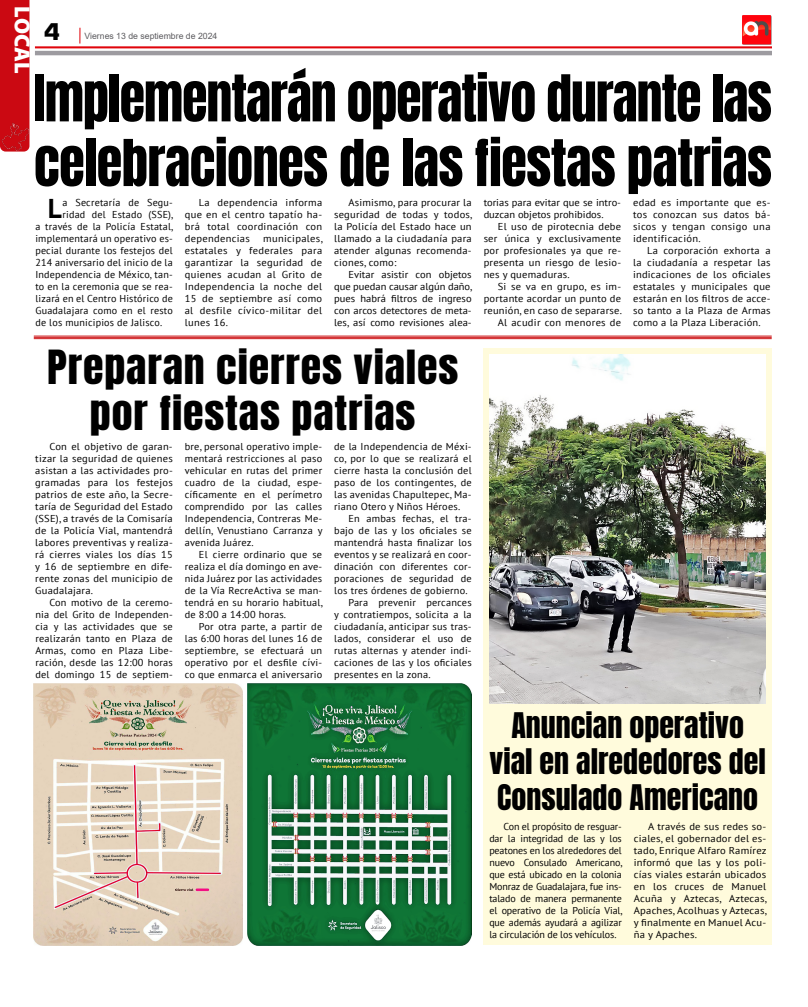
<style>
.page{position:relative;width:808px;height:1007px;background:#fff}
.page>*{position:absolute;margin:0;border:0;box-sizing:border-box;transform-origin:0 0}
.t1{font:54.5px/64.6px "Anton";letter-spacing:-.02em;color:#000;scale:.95 1}
.t2{font:40px/46px "Anton";letter-spacing:.02em;color:#000;text-align:center;scale:1.05 1}
.t3{font:30px/36px "Anton";color:#000;text-align:center}
.t4{font:700 27.1px "PT Sans";color:#000}
.t5{font:900 25px "Eurostile";color:#000}
.t6{font:900 22px "Myriad Pro";letter-spacing:-.005em;color:#fff}
.t7{font:10px/12px "PT Sans";letter-spacing:.02em;color:#000;text-align:justify}
.t8{font:10px/12px "PT Sans";letter-spacing:.02em;color:#000;text-align:justify;scale:1.05 1}
.t9{font:10px/12px "PT Sans";letter-spacing:.02em;color:#000;text-align:justify;scale:1.06 1}
.t10{font:10px/12px "PT Sans";color:#000;scale:1.05 1}
.t11{font:8.7px "Arial";color:#5c5b5f}
</style>
<div class="page">
<svg style="left:35px;top:28px;width:737px;height:27px"></svg>
<img style="left:742px;top:16px;width:30px;height:29px">
<hr style="left:34px;top:336px;width:738px;height:1px;background:#cd1719">
<hr style="left:34px;top:337px;width:738px;height:1px;background:#cd1719">
<hr style="left:34px;top:338px;width:738px;height:1px;background:#cd1719">
<div style="left:484px;top:348px;width:288px;height:596px;background:#fffbdc"></div>
<img style="left:248px;top:683px;width:224px;height:261px">
<img style="left:34px;top:683px;width:209px;height:261px">
<img style="left:490px;top:354px;width:276px;height:349px">
<div style="left:0;top:0;width:29px;height:120px;background:#cb0912"></div>
<img style="left:0;top:120px;width:30px;height:32px">
<h3 class="t6" style="left:37px;top:6px;width:68px;rotate:90deg">LOCAL</h3>
<h3 class="t5" style="left:44px;top:18px;width:18px">4</h3>
<p class="t11" style="left:85px;top:30px;width:134px">Viernes 13 de septiembre de 2024</p>
<h1 class="t1" style="left:34px;top:70px;width:778px">Implementarán operativo durante las celebraciones de las fiestas patrias</h1>
<h3 class="t4" style="left:48px;top:191px;width:16px">L</h3>
<p class="t7" style="left:63px;top:196px;width:112px">a Secretaría de Segu-</p>
<p class="t7" style="left:63px;top:208px;width:113px">ridad del Estado (SSE),</p>
<p class="t7" style="left:35px;top:220px;width:140px">a través de la Policía Estatal,</p>
<p class="t7" style="left:35px;top:232px;width:139px">implementará un operativo es-</p>
<p class="t7" style="left:35px;top:244px;width:139px">pecial durante los festejos del</p>
<p class="t7" style="left:35px;top:256px;width:139px">214 aniversario del inicio de la</p>
<p class="t7" style="left:35px;top:268px;width:139px">Independencia de México, tan-</p>
<p class="t7" style="left:35px;top:280px;width:139px">to en la ceremonia que se rea-</p>
<p class="t7" style="left:35px;top:292px;width:139px">lizará en el Centro Histórico de</p>
<p class="t7" style="left:35px;top:304px;width:139px">Guadalajara como en el resto</p>
<p class="t7" style="left:35px;top:316px;width:128px">de los municipios de Jalisco.</p>
<p class="t8" style="left:185px;top:196px;width:132px;text-indent:14px">La dependencia informa que en el centro tapatío ha&shy;brá total coordinación con dependencias</p>
<p class="t8" style="left:185px;top:232px;width:133px;text-indent:78px">municipales, estatales y federales para garantizar la seguridad de quienes acudan al Grito de Independencia la noche del 15 de septiembre así como al desfile cívico-militar del lunes 16.</p>
<p class="t8" style="left:334px;top:196px;width:133px;text-indent:14px">Asimismo, para procurar la seguridad de todas y todos, la Policía del Estado hace un llamado a la ciudadanía para atender algunas recomenda&shy;ciones, como:</p>
<p class="t8" style="left:334px;top:268px;width:133px;text-indent:14px">Evitar asistir con objetos que puedan causar algún daño, pues habrá filtros de ingreso con arcos detectores de meta&shy;les, así como revisiones alea-</p>
<h2 class="t2" style="left:47px;top:346px;width:393px">Preparan cierres viales por fiestas patrias</h2>
<p class="t8" style="left:35px;top:440px;width:132px;text-indent:14px">Con el objetivo de garan&shy;tizar la seguridad de quienes asistan a las actividades pro&shy;gramadas para los festejos patrios de este año, la Secre&shy;taría de Seguridad del Estado (SSE), a través de la Comisaría de la Policía Vial, mantendrá labores preventivas y realiza&shy;rá cierres viales los días 15 y 16 de septiembre en dife&shy;rente zonas del municipio de Guadalajara.</p>
<p class="t7" style="left:35px;top:596px;width:139px;text-indent:14px">Con motivo de la ceremo&shy;nia del Grito de Independen&shy;cia y las actividades que se realizarán tanto en Plaza de Armas, como en Plaza Libe&shy;ración, desde las 12:00 horas del domingo 15 de septiem-</p>
<p class="t7" style="left:185px;top:440px;width:139px">bre, personal operativo imple&shy;mentará restricciones al paso vehicular en rutas del primer cuadro de la ciudad, espe&shy;cíficamente en el perímetro comprendido por las calles Independencia, Contreras Me&shy;dellín, Venustiano Carranza y avenida Juárez.</p>
<p class="t7" style="left:185px;top:548px;width:140px;text-indent:14px">El cierre ordinario que se realiza el día domingo en ave&shy;nida Juárez por las actividades de la Vía RecreActiva se man&shy;tendrá en su horario habitual, de 8:00 a 14:00 horas.</p>
<p class="t7" style="left:185px;top:620px;width:139px;text-indent:14px">Por otra parte, a partir de las 6:00 horas del lunes 16 de septiembre, se efectuará un operativo por el desfile cívi&shy;co que enmarca el aniversario</p>
<p class="t7" style="left:334px;top:440px;width:139px">de la Independencia de Méxi&shy;co, por lo que se realizará el cierre hasta la conclusión del paso de los contingentes, de las avenidas Chapultepec, Ma&shy;riano Otero y Niños Héroes.</p>
<p class="t7" style="left:348px;top:512px;width:125px">En ambas fechas, el tra-</p>
<p class="t7" style="left:334px;top:524px;width:139px">bajo de las y los oficiales se</p>
<p class="t7" style="left:334px;top:536px;width:139px">mantendrá hasta finalizar los</p>
<p class="t7" style="left:334px;top:548px;width:139px">eventos y se realizará en coor-</p>
<p class="t7" style="left:334px;top:560px;width:139px">dinación con diferentes cor-</p>
<p class="t7" style="left:334px;top:572px;width:139px">poraciones de seguridad de</p>
<p class="t7" style="left:334px;top:584px;width:135px">los tres órdenes de gobierno.</p>
<p class="t7" style="left:348px;top:596px;width:125px">Para prevenir percances</p>
<p class="t7" style="left:334px;top:608px;width:139px">y contratiempos, solicita a la</p>
<p class="t7" style="left:334px;top:620px;width:139px">ciudadanía, anticipar sus tras-</p>
<p class="t7" style="left:334px;top:632px;width:139px">lados, considerar el uso de</p>
<p class="t7" style="left:334px;top:644px;width:139px">rutas alternas y atender indi-</p>
<p class="t7" style="left:334px;top:656px;width:139px">caciones de las y los oficiales</p>
<p class="t7" style="left:334px;top:668px;width:98px">presentes en la zona.</p>
<p class="t10" style="left:484px;top:196px;width:132px">torias para evitar que se intro&shy;duzcan objetos prohibidos.</p>
<p class="t8" style="left:484px;top:220px;width:132px;text-indent:14px">El uso de pirotecnia debe ser única y exclusivamente por profesionales ya que re&shy;presenta un riesgo de lesio&shy;nes y quemaduras.</p>
<p class="t8" style="left:484px;top:280px;width:133px;text-align:right">Si se va en grupo, es im&shy;portante acordar un punto de reunión, en caso de separarse.<br>Al acudir con menores de</p>
<p class="t8" style="left:633px;top:196px;width:132px">edad es importante que es&shy;tos conozcan sus datos bá&shy;sicos y tengan consigo una identificación.</p>
<p class="t8" style="left:633px;top:244px;width:132px;text-indent:14px">La corporación exhorta a la ciudadanía a respetar las indicaciones de los oficiales estatales y municipales que estarán en los filtros de acce&shy;so tanto a la Plaza de Armas como a la Plaza Liberación.</p>
<h3 class="t3" style="left:489px;top:709px;width:278px">Anuncian operativo vial en alrededores del<br>Consulado Americano</h3>
<p class="t7" style="left:489px;top:819px;width:135px;text-indent:14px">Con el propósito de resguar&shy;dar la integridad de las y los peatones en los alrededores del nuevo Consulado Americano, que está ubicado en la colonia Monraz de Guadalajara, fue ins&shy;talado de manera permanente el operativo de la Policía Vial, que además ayudará a agilizar la circulación de los vehículos.</p>
<p class="t9" style="left:634px;top:819px;width:127px;text-indent:14px">A través de sus redes so&shy;ciales, el gobernador del es&shy;tado, Enrique Alfaro Ramírez informó que las y los poli&shy;cías viales estarán ubicados en los cruces de Manuel Acuña y Aztecas, Aztecas, Apaches, Acolhuas y Aztecas, y finalmente en Manuel Acu&shy;ña y Apaches.</p>
</div>
